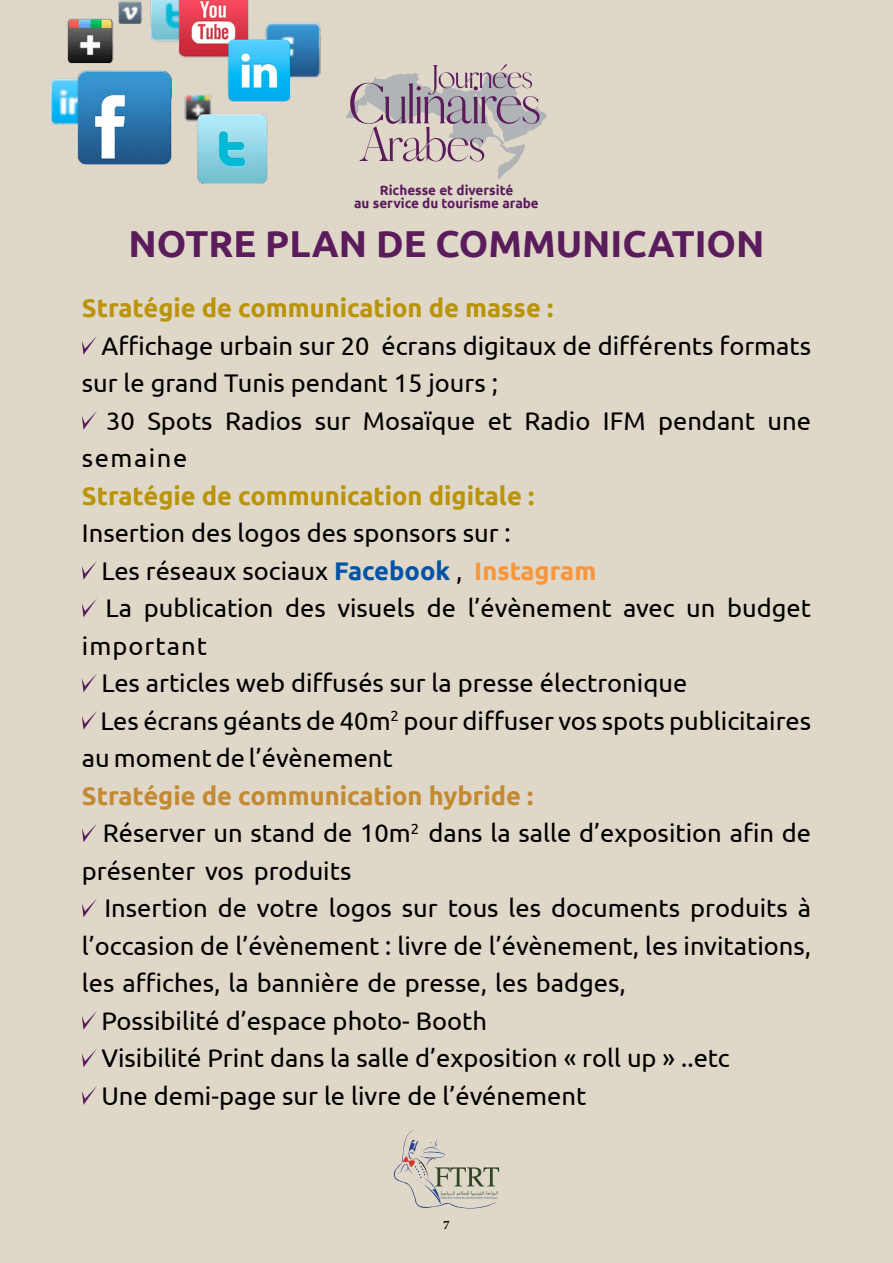
<style>
.page{position:relative;width:893px;height:1263px;background:#dfd7c8}
.page>*{position:absolute;margin:0;border:0;box-sizing:border-box;transform-origin:0 0}
.t1{font:700 37.5px "Ubuntu";letter-spacing:.13em;color:#5a1c5b}
.t2{font:700 37.5px "Ubuntu";color:#5a1c5b}
.t3{font:25.5px/37.5px "Ubuntu";color:#000}
.t4{font:700 25.5px "Ubuntu";color:#ba9307}
.t5{font:700 25.5px "Ubuntu";color:#c38a33}
.t6{font:25.5px/37.5px "Ubuntu";letter-spacing:.06em;color:#000}
.t7{font:700 25.5px "Ubuntu";color:#f8963c}
.t8{font:25.5px "Ubuntu";letter-spacing:.04em;color:#000}
.t9{font:700 18px "Adobe Arabic";color:#000}
.t10{font:14.85px "Ubuntu";color:#000}
.t11{font:700 13.5px/13.5px "Ubuntu";color:#5a1c5b;text-align:center}
.s1{font-weight:700;color:#0054a6}
</style>
<div class="page">
<svg style="left:369px;top:64px;width:178px;height:115px"></svg>
<svg style="left:82px;top:336px;width:15px;height:19px"></svg>
<svg style="left:82px;top:411px;width:15px;height:19px"></svg>
<svg style="left:82px;top:561px;width:15px;height:19px"></svg>
<svg style="left:82px;top:598px;width:15px;height:19px"></svg>
<svg style="left:82px;top:673px;width:15px;height:19px"></svg>
<svg style="left:82px;top:711px;width:15px;height:19px"></svg>
<svg style="left:82px;top:823px;width:15px;height:19px"></svg>
<svg style="left:82px;top:898px;width:15px;height:19px"></svg>
<svg style="left:82px;top:1011px;width:15px;height:19px"></svg>
<svg style="left:82px;top:1049px;width:15px;height:18px"></svg>
<svg style="left:82px;top:1086px;width:15px;height:19px"></svg>
<svg style="left:393px;top:1130px;width:106px;height:79px"></svg>
<img style="left:50px;top:0;width:319px;height:184px">
<p class="t11" style="left:354px;top:183px;width:186px">Richesse et diversité<br>au service du tourisme arabe</p>
<h1 class="t1" style="left:128px;top:221px;width:391px">Notreplandecommu</h1>
<h1 class="t2" style="left:582px;top:221px;width:65px">nicat</h1>
<h1 class="t2" style="left:695px;top:221px;width:71px">ion</h1>
<p class="t4" style="left:82px;top:293px;width:473px">Stratégie de communication de masse :</p>
<p class="t3" style="left:381px;top:326px;width:431px">écrans digitaux de différents formats</p>
<p class="t3" style="left:82px;top:326px;width:418px;text-indent:20px">Affichage urbain sur 20<br>sur le grand Tunis pendant 15 jours ;</p>
<p class="t3" style="left:225px;top:401px;width:79px">Radios</p>
<p class="t3" style="left:525px;top:401px;width:67px">Radio</p>
<p class="t3" style="left:363px;top:401px;width:114px">Mosaïque</p>
<p class="t6" style="left:82px;top:401px;width:107px;text-indent:24px">30 semaine</p>
<p class="t4" style="left:82px;top:480px;width:454px">Stratégie de communication digitale :</p>
<p class="t3" style="left:82px;top:514px;width:430px">Insertion des logos des sponsors sur :</p>
<p class="t7" style="left:474px;top:555px;width:124px">I nstagram</p>
<p class="t3" style="left:147px;top:401px;width:67px">Spots</p>
<p class="t3" style="left:488px;top:401px;width:26px">et</p>
<p class="t3" style="left:315px;top:401px;width:37px">sur</p>
<p class="t3" style="left:101px;top:551px;width:363px">Les réseaux sociaux <span class="s1">Facebook</span> ,</p>
<p class="t3" style="left:603px;top:401px;width:44px">IFM</p>
<p class="t3" style="left:658px;top:401px;width:99px">pendant</p>
<p class="t3" style="left:768px;top:401px;width:45px">une</p>
<p class="t3" style="left:144px;top:589px;width:131px">publication</p>
<p class="t3" style="left:285px;top:589px;width:42px">des</p>
<p class="t3" style="left:337px;top:589px;width:79px">visuels</p>
<p class="t3" style="left:427px;top:589px;width:31px">de</p>
<p class="t3" style="left:468px;top:589px;width:145px">’l évènement</p>
<p class="t3" style="left:727px;top:589px;width:85px">budget</p>
<p class="t3" style="left:106px;top:589px;width:28px">La</p>
<p class="t8" style="left:82px;top:630px;width:127px">important</p>
<p class="t3" style="left:101px;top:664px;width:587px">Les articles web diffusés sur la presse électronique</p>
<p class="t10" style="left:391px;top:707px;width:10px">2</p>
<p class="t3" style="left:623px;top:589px;width:53px">avec</p>
<p class="t3" style="left:686px;top:589px;width:31px">un</p>
<p class="t3" style="left:100px;top:701px;width:292px">Les écrans géants de 40m</p>
<p class="t3" style="left:403px;top:701px;width:409px">pour diffuser vos spots publicitaires</p>
<p class="t3" style="left:82px;top:739px;width:312px">aumomentde ’l évènement</p>
<p class="t5" style="left:82px;top:780px;width:453px">Stratégie de communication hybride :</p>
<p class="t3" style="left:428px;top:814px;width:384px">dans la salle ’d exposition afin de</p>
<p class="t3" style="left:82px;top:814px;width:330px;text-indent:21px">Réserver un stand de 10m présenter vos produits</p>
<p class="t3" style="left:104px;top:889px;width:708px">Insertion de votre logos sur tous les documents produits à</p>
<p class="t3" style="left:82px;top:926px;width:731px">’l occasion de ’l évènement : livre de ’l évènement, les invitations,</p>
<p class="t3" style="left:82px;top:964px;width:545px">les affiches la, bannière de presse, les badges,</p>
<p class="t3" style="left:101px;top:1001px;width:387px">Possibilité ’d espace photo- Booth</p>
<p class="t3" style="left:101px;top:1039px;width:630px">Visibilité Print dans la salle ’d exposition « roll up » ..etc</p>
<p class="t3" style="left:101px;top:1076px;width:486px">Une demi-page sur le livre de ’l événement</p>
<p class="t10" style="left:411px;top:819px;width:10px">2</p>
<p class="t9" style="left:443px;top:1212px;width:8px">7</p>
</div>
